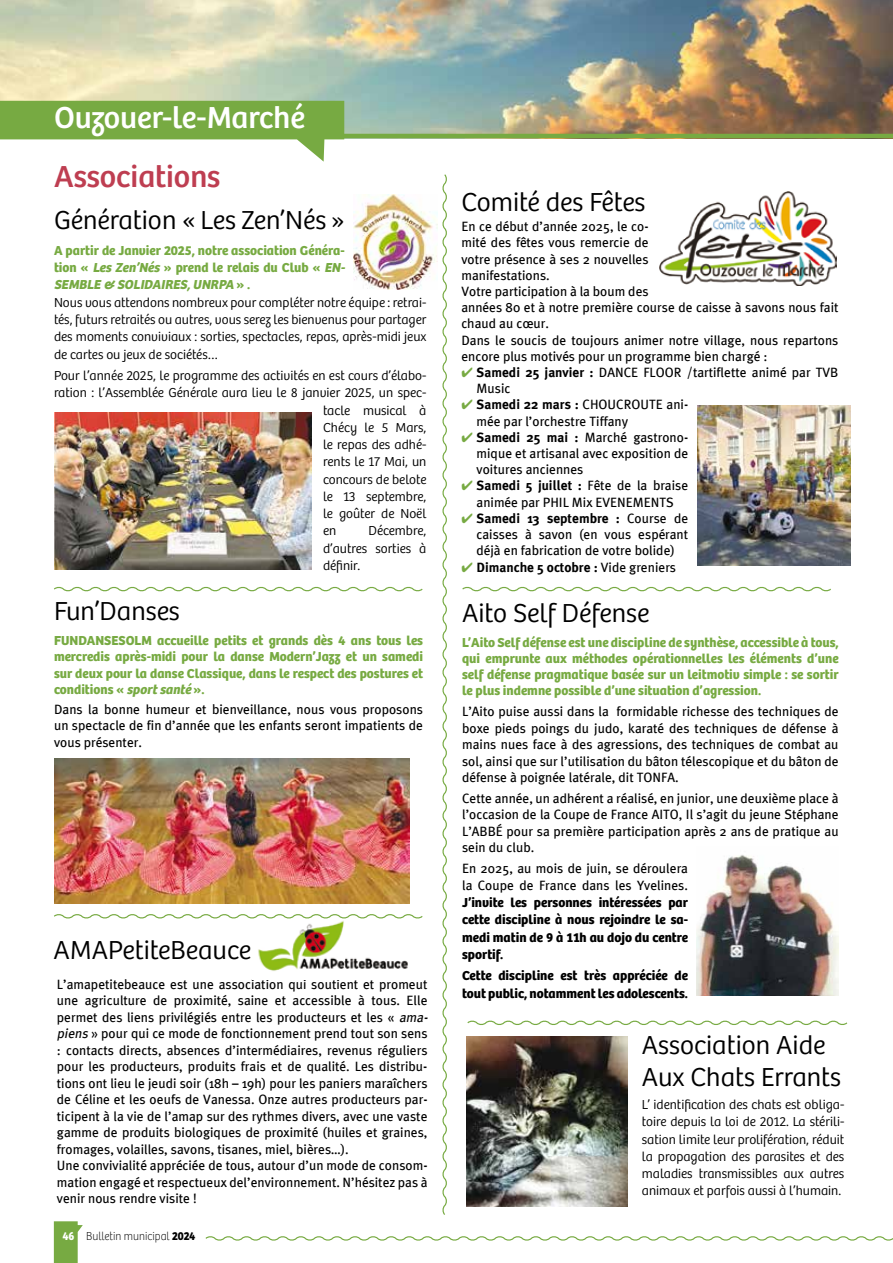
<style>
.page{position:relative;width:893px;height:1263px;background:#fff}
.page>*{position:absolute;margin:0;border:0;box-sizing:border-box;transform-origin:0 0}
.t1{font:31.5px "Bree";color:#fff}
.t2{font:31.5px "Bree";color:#be3e51}
.t3{font:300 27px/32.4px "Bree";color:#000}
.t4{font:13.5px/16.5px "Meta Plus";color:#000;text-align:justify}
.t5{font:300 13.5px/17.2px "Bree";color:#000;text-align:justify}
.t6{font:700 13.5px/16.4px "Bree";color:#77aa42;text-align:justify}
.t7{font:700 13.5px/17.2px "Bree";color:#000;text-align:justify}
.t8{font:700 13.5px "Meta Plus";color:#000}
.t9{font:100 12px "Bree";color:#000;scale:.93 1}
.s1{font-weight:700;color:#77aa42}
.s2{font-weight:700;font-style:italic;color:#77aa42}
.s3{font-style:italic}
.s4{font-weight:700;color:#fff}
.s5{font-weight:700}
.s6{color:#77aa42}
.s7{font-weight:400}
</style>
<div class="page">
<img style="left:0;top:0;width:893px;height:134px">
<svg style="left:0;top:101px;width:344px;height:61px"></svg>
<svg style="left:205px;top:1236px;width:688px;height:5px"></svg>
<hr style="left:339px;top:134px;width:554px;height:4px;background:#77aa42">
<svg style="left:54px;top:1221px;width:29px;height:42px"></svg>
<svg style="left:462px;top:586px;width:369px;height:6px"></svg>
<svg style="left:467px;top:1020px;width:381px;height:5px"></svg>
<svg style="left:54px;top:586px;width:369px;height:6px"></svg>
<svg style="left:442px;top:174px;width:5px;height:1041px"></svg>
<img style="left:660px;top:191px;width:176px;height:94px">
<img style="left:258px;top:921px;width:150px;height:50px">
<img style="left:54px;top:412px;width:257px;height:158px">
<img style="left:466px;top:1036px;width:162px;height:170px">
<img style="left:353px;top:194px;width:85px;height:96px">
<img style="left:697px;top:855px;width:142px;height:140px">
<img style="left:697px;top:405px;width:153px;height:161px">
<svg style="left:54px;top:914px;width:369px;height:5px"></svg>
<img style="left:54px;top:758px;width:355px;height:145px">
<h1 class="t1" style="left:54px;top:98px;width:252px">Ouzouer-le-Marché</h1>
<h1 class="t2" style="left:54px;top:158px;width:168px">Associations</h1>
<h2 class="t3" style="left:54px;top:204px;width:292px">Génération « Les Zen’Nés »</h2>
<p class="t5" style="left:54px;top:242px;width:374px;text-align:left"><span class="s1">A partir de Janvier 2025, notre association Généra-<br>tion «</span> <span class="s2">Les Zen’Nés</span> <span class="s1">» prend le relais du Club «</span> <span class="s2">EN-<br>SEMBLE &amp; SOLIDAIRES,UNRPA</span> <span class="s1">» .<br></span>Nous vous attendons nombreux pour compléter notre équipe : retrai&shy;tés, futurs retraités ou autres, vous serez les bienvenus pour partager des moments conviviaux : sorties, spectacles, repas, après-midi jeux de cartes ou jeux de sociétés…</p>
<p class="t5" style="left:54px;top:367px;width:374px">Pour l’année 2025, le programme des activités en est cours d’élabo-</p>
<p class="t5" style="left:54px;top:384px;width:374px">ration : l’Assemblée Générale aura lieu le 8 janvier 2025, un spec-</p>
<p class="t5" style="left:323px;top:402px;width:105px">tacle musical à</p>
<p class="t5" style="left:323px;top:419px;width:105px">Chécy le 5 Mars,</p>
<p class="t5" style="left:323px;top:436px;width:105px">le repas des adhé-</p>
<p class="t5" style="left:323px;top:453px;width:105px">rents le 17 Mai, un</p>
<p class="t5" style="left:323px;top:471px;width:105px">concours de belote</p>
<p class="t5" style="left:323px;top:488px;width:105px">le 13 septembre,</p>
<p class="t5" style="left:323px;top:505px;width:105px">le goûter de Noël</p>
<p class="t5" style="left:323px;top:522px;width:15px">en</p>
<p class="t5" style="left:323px;top:522px;width:105px;text-indent:46px">Décembre, d’autres sorties à définir.</p>
<h2 class="t3" style="left:54px;top:596px;width:127px">Fun’Danses</h2>
<p class="t6" style="left:54px;top:633px;width:371px">FUNDANSESOLM accueille petits et grands dès 4 ans tous les mercredis après-midi pour la danse Modern’Jazz et un samedi sur deux pour la danse Classique, dans le respect des postures et conditions « <span class="s3">sportsanté</span> ».</p>
<p class="t4" style="left:54px;top:701px;width:371px">Dans la bonne humeur et bienveillance, nous vous proposons un spectacle de fin d’année que les enfants seront impatients de vous présenter.</p>
<h2 class="t3" style="left:53px;top:934px;width:199px">AMAPetiteBeauce</h2>
<p class="t4" style="left:57px;top:976px;width:375px;text-align:left">L’amapetitebeauce est une association qui soutient et promeut une agriculture de proximité, saine et accessible à tous. Elle permet des liens privilégiés entre les producteurs et les « <span class="s3">ama&shy;piens</span> » pour qui ce mode de fonctionnement prend tout son sens : contacts directs, absences d’intermédiaires, revenus réguliers pour les producteurs, produits frais et de qualité. Les distribu&shy;tions ont lieu le jeudi soir (18h – 19h) pour les paniers maraîchers de Céline et les oeufs de Vanessa. Onze autres producteurs par&shy;ticipent à la vie de l’amap sur des rythmes divers, avec une vaste gamme de produits biologiques de proximité (huiles et graines, fromages, volailles, savons, tisanes, miel, bières…).<br>Une convivialité appréciée de tous, autour d’un mode de consom&shy;mation engagé et respectueux del’environnement. N’hésitez pas à venir nous rendre visite !</p>
<p class="t9" style="left:62px;top:1230px;width:144px"><span class="s4">46</span> Bulletin municipal <span class="s5">2024</span></p>
<h2 class="t3" style="left:461px;top:186px;width:186px">Comité des Fêtes</h2>
<p class="t4" style="left:461px;top:218px;width:379px;text-align:left">En ce début d’année 2025, le co-<br>mité des fêtes vous remercie de<br>votre présence à ses 2 nouvelles<br>manifestations.<br>Votre participation à la boum des<br>années 80 et à notre première course de caisse à savons nous fait chaud au cœur.<br>Dans le soucis de toujours animer notre village, nous repartons encore plus motivés pour un programme bien chargé :</p>
<p class="t4" style="left:477px;top:364px;width:363px;text-indent:-15px"><span class="s6">✔</span> <span class="s5">Samedi 25 janvier :</span> DANCE FLOOR /tartiflette animé par TVB<br>Music</p>
<p class="t4" style="left:477px;top:397px;width:213px;text-indent:-15px"><span class="s6">✔</span> <span class="s5">Samedi 22 mars :</span> CHOUCROUTE ani&shy;mée par l’orchestre Tiffany</p>
<p class="t4" style="left:477px;top:429px;width:213px;text-indent:-15px"><span class="s6">✔</span> <span class="s5">Samedi 25 mai :</span> Marché gastrono&shy;mique et artisanal avec exposition de voitures anciennes</p>
<p class="t4" style="left:461px;top:478px;width:228px;text-align:center"><span class="s6">✔</span> <span class="s5">Samedi 5 juillet :</span> Fête de la braise animée par PHIL Mix EVENEMENTS</p>
<p class="t4" style="left:477px;top:510px;width:213px;text-indent:-15px"><span class="s6">✔</span> <span class="s5">Samedi 13 septembre :</span> Course de caisses à savon (en vous espérant déjà en fabrication de votre bolide)</p>
<p class="t8" style="left:461px;top:559px;width:216px"><span class="s6">✔</span> Dimanche 5 octobre : <span class="s7">Vide greniers</span></p>
<h2 class="t3" style="left:462px;top:597px;width:189px">Aito Self Défense</h2>
<p class="t6" style="left:462px;top:634px;width:378px">L’Aito Self défense est une discipline de synthèse, accessible à tous, qui emprunte aux méthodes opérationnelles les éléments d’une self défense pragmatique basée sur un leitmotiv simple : se sortir le plus indemne possible d’une situation d’agression.</p>
<p class="t4" style="left:462px;top:703px;width:378px">L’Aito puise aussi dans la formidable richesse des techniques de boxe pieds poings du judo, karaté des techniques de défense à mains nues face à des agressions, des techniques de combat au sol, ainsi que sur l’utilisation du bâton télescopique et du bâton de défense à poignée latérale, dit TONFA.</p>
<p class="t4" style="left:462px;top:790px;width:378px">Cette année, un adhérent a réalisé, en junior, une deuxième place à l’occasion de la Coupe de France AITO, Il s’agit du jeune Stéphane L’ABBÉ pour sa première participation après 2 ans de pratique au sein du club.</p>
<p class="t4" style="left:462px;top:860px;width:227px">En 2025, au mois de juin, se déroulera la Coupe de France dans les Yvelines.</p>
<p class="t7" style="left:462px;top:894px;width:227px">J’invite les personnes intéressées par cette discipline à nous rejoindre le sa&shy;medi matin de 9 à 11h au dojo du centre sportif.</p>
<p class="t7" style="left:462px;top:967px;width:227px">Cette discipline est très appréciée de tout public, notamment les adolescents.</p>
<h2 class="t3" style="left:642px;top:1029px;width:201px">Association Aide<br>Aux Chats Errants</h2>
<p class="t5" style="left:642px;top:1096px;width:204px">L’ identification des chats est obliga&shy;toire depuis la loi de 2012. La stérili&shy;sation limite leur prolifération, réduit la propagation des parasites et des maladies transmissibles aux autres animaux et parfois aussi à l’humain.</p>
</div>
